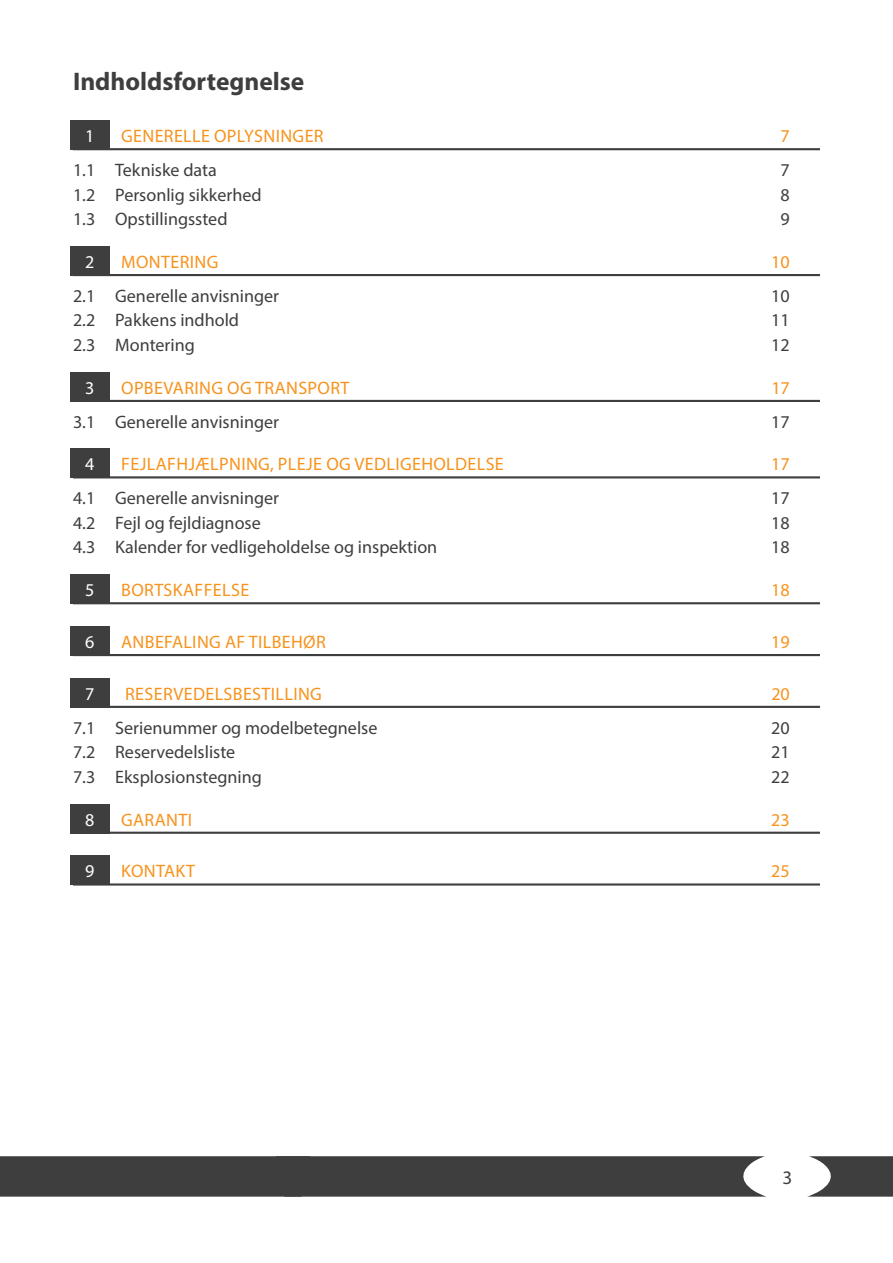
<style>
.page{position:relative;width:893px;height:1263px;background:#fff}
.page>*{position:absolute;margin:0;border:0;box-sizing:border-box;transform-origin:0 0}
.Sonderüberschrift_IV{font:700 25.5px "Myriad Pro";color:#3e3e3f}
.t1{font:19.2px "Myriad Pro";color:#3e3e3f}
.t2{font:18px "Myriad Pro";color:#3e3e3f}
.t3{font:18px "Myriad Pro";letter-spacing:.02em;color:#f7931d}
.t4{font:18px "Myriad Pro";color:#fff}
</style>
<div class="page">
<div style="left:0;top:1156px;width:765px;height:40px;background:#3e3e3f"></div>
<svg style="left:809px;top:1156px;width:84px;height:40px"></svg>
<div style="left:70px;top:120px;width:39px;height:30px;background:#3e3e3f"></div>
<hr style="left:73px;top:148px;width:747px;height:2px;background:#3e3e3f">
<div style="left:70px;top:246px;width:39px;height:29px;background:#3e3e3f"></div>
<hr style="left:73px;top:274px;width:747px;height:2px;background:#3e3e3f">
<div style="left:70px;top:372px;width:39px;height:29px;background:#3e3e3f"></div>
<hr style="left:73px;top:400px;width:747px;height:2px;background:#3e3e3f">
<div style="left:70px;top:449px;width:39px;height:29px;background:#3e3e3f"></div>
<hr style="left:73px;top:476px;width:747px;height:2px;background:#3e3e3f">
<div style="left:70px;top:574px;width:39px;height:30px;background:#3e3e3f"></div>
<hr style="left:73px;top:602px;width:747px;height:2px;background:#3e3e3f">
<div style="left:70px;top:626px;width:39px;height:29px;background:#3e3e3f"></div>
<hr style="left:73px;top:654px;width:747px;height:2px;background:#3e3e3f">
<div style="left:70px;top:678px;width:39px;height:29px;background:#3e3e3f"></div>
<hr style="left:73px;top:706px;width:747px;height:2px;background:#3e3e3f">
<div style="left:70px;top:804px;width:39px;height:29px;background:#3e3e3f"></div>
<hr style="left:73px;top:832px;width:747px;height:2px;background:#3e3e3f">
<div style="left:70px;top:856px;width:39px;height:29px;background:#3e3e3f"></div>
<hr style="left:73px;top:883px;width:747px;height:2px;background:#3e3e3f">
<p class="Sonderüberschrift_IV" style="left:73px;top:65px;width:233px">Indholdsfortegnelse</p>
<p class="t4" style="left:85px;top:125px;width:11px">1</p>
<p class="t3" style="left:121px;top:125px;width:204px">GENERELLE OPLYSNINGER</p>
<p class="t3" style="left:781px;top:125px;width:11px">7</p>
<p class="t2" style="left:73px;top:159px;width:145px">1.1 Tekniske data</p>
<p class="t2" style="left:781px;top:159px;width:11px">7</p>
<p class="t2" style="left:73px;top:183px;width:190px">1.2 Personlig sikkerhed</p>
<p class="t2" style="left:781px;top:183px;width:11px">8</p>
<p class="t2" style="left:73px;top:208px;width:156px">1.3 Opstillingssted</p>
<p class="t2" style="left:781px;top:208px;width:11px">9</p>
<p class="t4" style="left:85px;top:251px;width:11px">2</p>
<p class="t3" style="left:121px;top:251px;width:99px">MONTERING</p>
<p class="t3" style="left:771px;top:251px;width:20px">10</p>
<p class="t2" style="left:73px;top:285px;width:208px">2.1 Generelle anvisninger</p>
<p class="t2" style="left:771px;top:285px;width:20px">10</p>
<p class="t2" style="left:73px;top:309px;width:168px">2.2 Pakkens indhold</p>
<p class="t2" style="left:771px;top:309px;width:20px">11</p>
<p class="t2" style="left:73px;top:334px;width:123px">2.3 Montering</p>
<p class="t2" style="left:771px;top:334px;width:20px">12</p>
<p class="t4" style="left:85px;top:377px;width:11px">3</p>
<p class="t3" style="left:121px;top:377px;width:230px">OPBEVARING OG TRANSPORT</p>
<p class="t3" style="left:771px;top:377px;width:20px">17</p>
<p class="t2" style="left:73px;top:410px;width:208px">3.1 Generelle anvisninger</p>
<p class="t2" style="left:771px;top:410px;width:20px">17</p>
<p class="t4" style="left:85px;top:453px;width:11px">4</p>
<p class="t3" style="left:121px;top:453px;width:384px">FEJLAFHJÆLPNING, PLEJE OG VEDLIGEHOLDELSE</p>
<p class="t3" style="left:771px;top:453px;width:20px">17</p>
<p class="t2" style="left:73px;top:487px;width:208px">4.1 Generelle anvisninger</p>
<p class="t2" style="left:771px;top:487px;width:20px">17</p>
<p class="t2" style="left:73px;top:512px;width:189px">4.2 Fejl og fejldiagnose</p>
<p class="t2" style="left:771px;top:512px;width:20px">18</p>
<p class="t2" style="left:73px;top:536px;width:366px">4.3 Kalender for vedligeholdelse og inspektion</p>
<p class="t2" style="left:771px;top:536px;width:20px">18</p>
<p class="t4" style="left:85px;top:579px;width:11px">5</p>
<p class="t3" style="left:121px;top:579px;width:130px">BORTSKAFFELSE</p>
<p class="t3" style="left:771px;top:579px;width:20px">18</p>
<p class="t4" style="left:85px;top:631px;width:11px">6</p>
<p class="t3" style="left:121px;top:631px;width:206px">ANBEFALING AF TILBEHØR</p>
<p class="t3" style="left:771px;top:631px;width:20px">19</p>
<p class="t4" style="left:85px;top:683px;width:11px">7</p>
<p class="t3" style="left:125px;top:683px;width:198px">RESERVEDELSBESTILLING</p>
<p class="t3" style="left:771px;top:683px;width:20px">20</p>
<p class="t2" style="left:73px;top:716px;width:306px">7.1 Serienummer og modelbetegnelse</p>
<p class="t2" style="left:771px;top:716px;width:20px">20</p>
<p class="t2" style="left:73px;top:741px;width:164px">7.2 Reservedelsliste</p>
<p class="t2" style="left:771px;top:741px;width:20px">21</p>
<p class="t2" style="left:73px;top:766px;width:190px">7.3 Eksplosionstegning</p>
<p class="t2" style="left:771px;top:766px;width:20px">22</p>
<p class="t4" style="left:85px;top:808px;width:11px">8</p>
<p class="t3" style="left:121px;top:808px;width:72px">GARANTI</p>
<p class="t3" style="left:771px;top:808px;width:20px">23</p>
<p class="t4" style="left:85px;top:860px;width:11px">9</p>
<p class="t3" style="left:121px;top:860px;width:75px">KONTAKT</p>
<p class="t3" style="left:771px;top:860px;width:20px">25</p>
<p class="t1" style="left:783px;top:1166px;width:11px">3</p>
</div>
